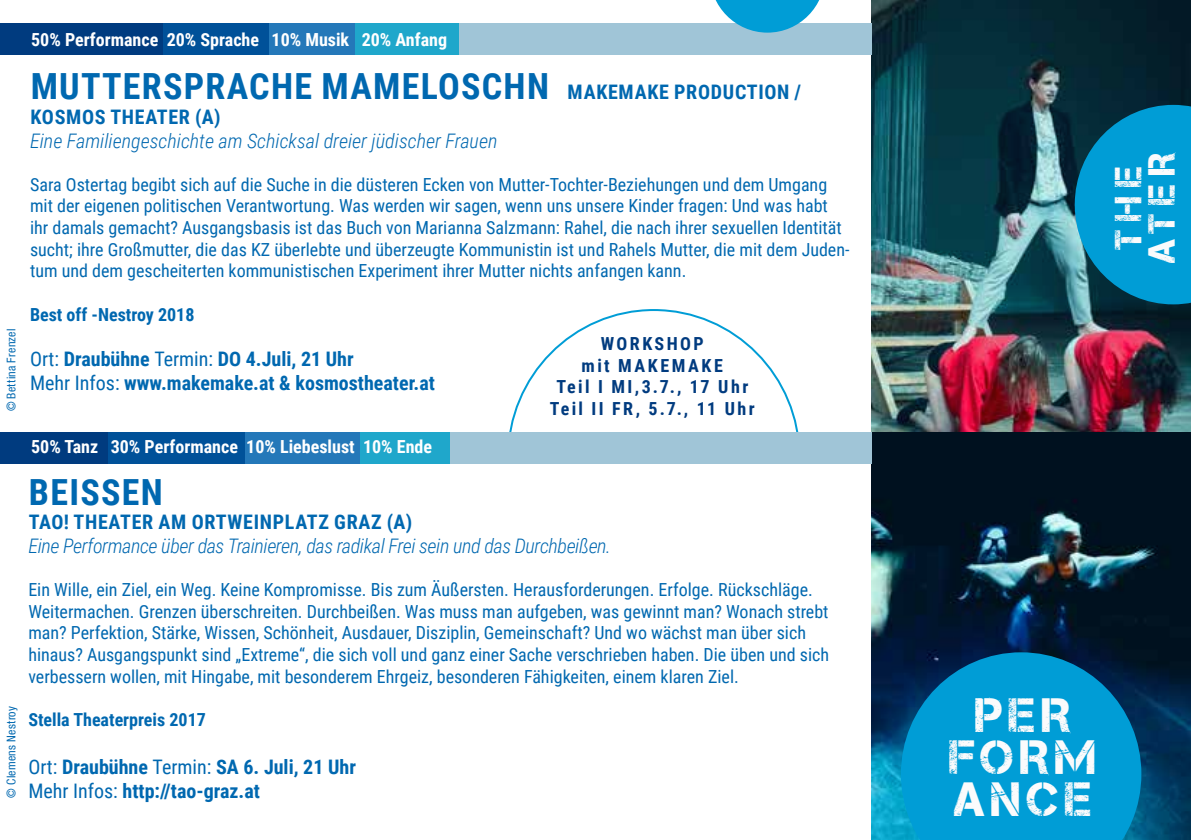
<style>
.page{position:relative;width:1191px;height:840px;background:#fff}
.page>*{position:absolute;margin:0;border:0;box-sizing:border-box;transform-origin:0 0}
.t1{font:48px/41.6px "Captureit";letter-spacing:.13em;color:#fbfbfc;text-align:center}
.t2{font:37.8px/33px "Captureit";letter-spacing:.21em;color:#fbfbfc;text-align:center}
.t3{font:700 36px "Roboto Condensed";letter-spacing:.035em;color:#0068b0}
.t4{font:700 20px/24px "Roboto Condensed";color:#0068b0}
.t5{font:italic 300 20px "Roboto Condensed";letter-spacing:-.02em;color:#0068b0}
.t6{font:italic 300 20px "Roboto Condensed";color:#0068b0}
.t7{font:700 20px "Roboto Condensed";letter-spacing:.035em;color:#0068b0}
.t8{font:18px/21.6px "Roboto Condensed";color:#0068b0}
.t9{font:700 18px "Roboto Condensed";color:#fff}
.t10{font:700 18px/21.6px "Roboto Condensed";letter-spacing:.135em;color:#003b7f;text-align:center}
.t11{font:700 18px "Roboto Condensed";color:#0068b0}
.t12{font:condensed 12px "Helvetica Neue LT Com";letter-spacing:.025em;color:#0068b0}
.s1{font-size:20px}
.s2{font-weight:400}
</style>
<div class="page">
<img style="left:872px;top:0;width:319px;height:839px">
<div style="left:268px;top:24px;width:87px;height:31px;background:#2478b9"></div>
<div style="left:0;top:24px;width:163px;height:31px;background:#003b7f"></div>
<div style="left:163px;top:24px;width:105px;height:31px;background:#005199"></div>
<div style="left:355px;top:24px;width:104px;height:31px;background:#1fa7cb"></div>
<div style="left:244px;top:432px;width:116px;height:31px;background:#2478b9"></div>
<div style="left:0;top:432px;width:108px;height:31px;background:#003b7f"></div>
<div style="left:108px;top:432px;width:136px;height:31px;background:#005199"></div>
<div style="left:360px;top:432px;width:91px;height:31px;background:#1fa7cb"></div>
<div style="left:451px;top:432px;width:421px;height:31px;background:#a0c5d7"></div>
<div style="left:459px;top:24px;width:413px;height:31px;background:#a0c5d7"></div>
<svg style="left:1074px;top:105px;width:117px;height:199px;background:#058dbe"></svg>
<svg style="left:901px;top:652px;width:240px;height:187px;background:#008bc1"></svg>
<svg style="left:709px;top:0;width:116px;height:33px"></svg>
<p class="t9" style="left:31px;top:27px;width:417px">50% Performance 20% Sprache 10% Musik 20% Anfang</p>
<h3 class="t3" style="left:31px;top:61px;width:772px">MUTTERSPRACHE MAMELOSCHN <span class="s1">MAKEMAKE PRODUCTION /</span></h3>
<p class="t7" style="left:30px;top:102px;width:192px">KOSMOS THEATER (A)</p>
<p class="t6" style="left:30px;top:126px;width:469px">Eine Familiengeschichte am Schicksal dreier jüdischer Frauen</p>
<p class="t8" style="left:30px;top:173px;width:821px">Sara Ostertag begibt sich auf die Suche in die düsteren Ecken von Mutter-Tochter-Beziehungen und dem Umgang mit der eigenen politischen Verantwortung. Was werden wir sagen, wenn uns unsere Kinder fragen: Und was habt ihr damals gemacht? Ausgangsbasis ist das Buch von Marianna Salzmann: Rahel, die nach ihrer sexuellen Identität sucht; ihre Großmutter, die das KZ überlebte und überzeugte Kommunistin ist und Rahels Mutter, die mit dem Juden&shy;tum und dem gescheiterten kommunistischen Experiment ihrer Mutter nichts anfangen kann.</p>
<p class="t11" style="left:30px;top:301px;width:166px">Best off -Nestroy 2018</p>
<p class="t4" style="left:30px;top:346px;width:406px"><span class="s2">Ort:</span> Draubühne <span class="s2">Termin:</span> DO 4.Juli, 21 Uhr<br><span class="s2">Mehr Infos:</span> www.makemake.at &amp; kosmostheater.at</p>
<p class="t12" style="left:4px;top:411px;width:84px;rotate:-90deg">© Bettina Frenzel</p>
<p class="t10" style="left:550px;top:332px;width:206px">WORKSHOP<br>mit MAKEMAKE<br>Teil I MI,3.7., 17 Uhr<br>Teil II FR, 5.7., 11 Uhr</p>
<p class="t12" style="left:4px;top:797px;width:93px;rotate:-90deg">© Clemens Nestroy</p>
<p class="t9" style="left:31px;top:434px;width:402px">50% Tanz 30% Performance 10% Liebeslust 10% Ende</p>
<h3 class="t3" style="left:29px;top:466px;width:135px">BEISSEN</h3>
<p class="t7" style="left:29px;top:507px;width:385px">TAO! THEATER AM ORTWEINPLATZ GRAZ (A)</p>
<p class="t5" style="left:28px;top:531px;width:584px">Eine Performance über das Trainieren, das radikal Frei sein und das Durchbeißen.</p>
<p class="t8" style="left:28px;top:577px;width:802px">Ein Wille, ein Ziel, ein Weg. Keine Kompromisse. Bis zum Äußersten. Herausforderungen. Erfolge. Rückschläge.<br>Weitermachen. Grenzen überschreiten. Durchbeißen. Was muss man aufgeben, was gewinnt man? Wonach strebt man? Perfektion, Stärke, Wissen, Schönheit, Ausdauer, Disziplin, Gemeinschaft? Und wo wächst man über sich hinaus? Ausgangspunkt sind „Extreme“, die sich voll und ganz einer Sache verschrieben haben. Die üben und sich verbessern wollen, mit Hingabe, mit besonderem Ehrgeiz, besonderen Fähigkeiten, einem klaren Ziel.</p>
<p class="t11" style="left:28px;top:706px;width:179px">Stella Theaterpreis 2017</p>
<p class="t4" style="left:28px;top:753px;width:329px"><span class="s2">Ort:</span> Draubühne <span class="s2">Termin:</span> SA 6. Juli, 21 Uhr<br><span class="s2">Mehr Infos:</span> http://tao-graz.at</p>
<h2 class="t2" style="left:1111px;top:263px;width:113px;rotate:-90deg">THE<br>ATER</h2>
<h1 class="t1" style="left:949px;top:694px;width:149px">PER<br>FORM<br>ANCE</h1>
</div>
